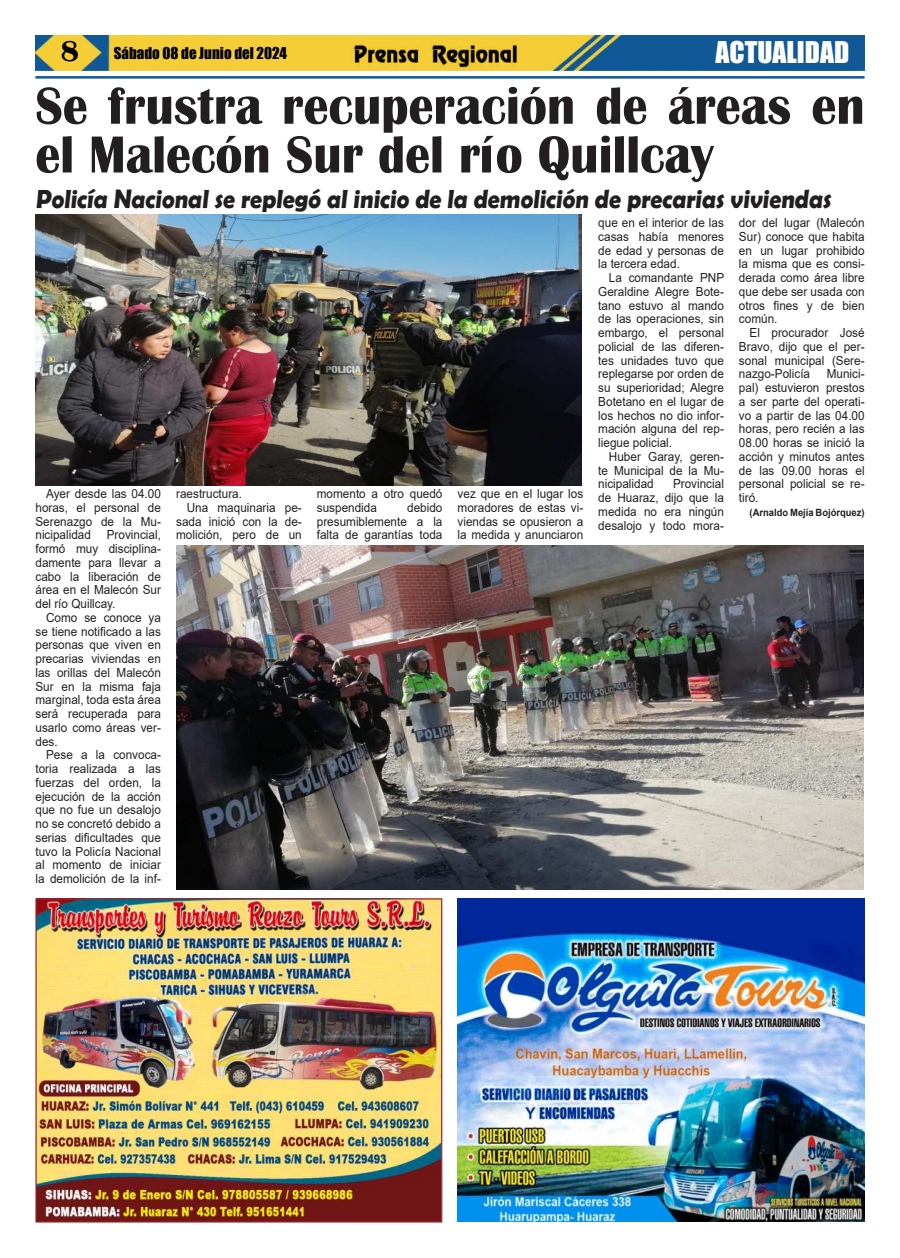
<style>
.page{position:relative;width:900px;height:1258px;background:#fff}
.page>*{position:absolute;margin:0;border:0;box-sizing:border-box;transform-origin:0 0}
.t1{font:700 53.88px/48.8px "Britannic";color:#231f20;scale:.93 1}
.t2{font:27.5px "Impact";color:#fff}
.t3{font:700 26.25px "Berlin Sans FB Demi";color:#231f20;scale:.91 1}
.t4{font:15px "Impact";color:#000}
.t5{font:12.5px/13.8px "Arial";color:#231f20;text-align:justify;scale:.94 1}
.t6{font:700 10px "Arial";color:#231f20;scale:.94 1}
.s1{font-family:"Britannic";font-weight:700;font-size:30px}
</style>
<div class="page">
<img style="left:35px;top:35px;width:830px;height:36px">
<hr style="left:35px;top:76px;width:830px;height:3px;background:#0f5998">
<img style="left:351px;top:41px;width:169px;height:27px">
<img style="left:37px;top:900px;width:403px;height:320px">
<div style="left:35px;top:898px;width:407px;height:324px;border:1px solid #9b2529"></div>
<img style="left:457px;top:898px;width:407px;height:323px">
<img style="left:176px;top:546px;width:687px;height:343px">
<img style="left:35px;top:214px;width:547px;height:271px">
<p class="t4" style="left:61px;top:45px;width:228px"><span class="s1">8</span> Sábado 08 de Junio del 2024</p>
<h2 class="t2" style="left:716px;top:37px;width:135px">ACTUALIDAD</h2>
<h1 class="t1" style="left:35px;top:86px;width:893px">Se frustra recuperación de áreas en el Malecón Sur del río Quillcay</h1>
<h3 class="t3" style="left:35px;top:189px;width:878px">Policía Nacional se replegó al inicio de la demolición de precarias viviendas</h3>
<p class="t5" style="left:35px;top:488px;width:135px;text-indent:11px">Ayer desde las 04.00 horas, el personal de Serenazgo de la Mu&shy;nicipalidad</p>
<p class="t5" style="left:35px;top:529px;width:135px;text-indent:71px">Provincial, formó muy disciplina&shy;damente para llevar a cabo la liberación de área en el Malecón Sur del río Quillcay.</p>
<p class="t5" style="left:35px;top:612px;width:135px;text-indent:11px">Como se conoce ya se tiene noti昀椀cado a las personas que viven en precarias viviendas en las orillas del Malecón Sur en la misma faja marginal, toda esta área será recuperada para usarlo como áreas ver&shy;des.</p>
<p class="t5" style="left:35px;top:749px;width:135px;text-indent:11px">Pese a la convoca&shy;toria realizada a las fuerzas del orden, la ejecución de la acción que no fue un desalojo no se concretó debido a serias di昀椀cultades que tuvo la Policía Nacional al momento de iniciar la demolición de la inf-</p>
<p class="t5" style="left:176px;top:488px;width:72px">raestructura.</p>
<p class="t5" style="left:187px;top:502px;width:124px">Una maquinaria pe-</p>
<p class="t5" style="left:176px;top:515px;width:135px">sada inició con la de-</p>
<p class="t5" style="left:176px;top:529px;width:135px">molición, pero de un</p>
<p class="t5" style="left:317px;top:488px;width:135px">momento a otro quedó suspendida</p>
<p class="t5" style="left:317px;top:502px;width:135px;text-indent:90px">debido presumiblemente a la falta de garantías toda</p>
<p class="t5" style="left:458px;top:488px;width:135px">vez que en el lugar los moradores de estas vi&shy;viendas se opusieron a la medida y anunciaron</p>
<p class="t5" style="left:598px;top:217px;width:135px">que en el interior de las casas había menores de edad y personas de la tercera edad.</p>
<p class="t5" style="left:598px;top:272px;width:135px;text-indent:11px">La comandante PNP Geraldine Alegre Bote&shy;tano estuvo al mando de las operaciones, sin embargo, el personal policial de las diferen&shy;tes unidades tuvo que replegarse por orden de su superioridad; Alegre Botetano en el lugar de los hechos no dio infor&shy;mación alguna del rep&shy;liegue policial.</p>
<p class="t5" style="left:598px;top:451px;width:135px;text-indent:11px">Huber Garay, geren&shy;te Municipal de la Mu&shy;nicipalidad</p>
<p class="t5" style="left:598px;top:478px;width:135px;text-indent:75px">Provincial de Huaraz, dijo que la medida no era ningún desalojo y todo mora-</p>
<p class="t5" style="left:739px;top:217px;width:135px">dor del lugar (Malecón Sur) conoce que habita en un lugar prohibido la misma que es consi&shy;derada como área libre que debe ser usada con otros 昀椀nes y de bien común.</p>
<p class="t5" style="left:739px;top:327px;width:135px;text-indent:11px">El procurador José Bravo, dijo que el per&shy;sonal municipal (Sere&shy;nazgo-Policía</p>
<p class="t5" style="left:739px;top:368px;width:135px;text-indent:88px">Munici&shy;pal) estuvieron prestos a ser parte del operati&shy;vo a partir de las 04.00 horas, pero recién a las 08.00 horas se inició la acción y minutos antes de las 09.00 horas el personal policial se re&shy;tiró.</p>
<p class="t6" style="left:750px;top:509px;width:124px">(Arnaldo Mejía Bojórquez)</p>
</div>
